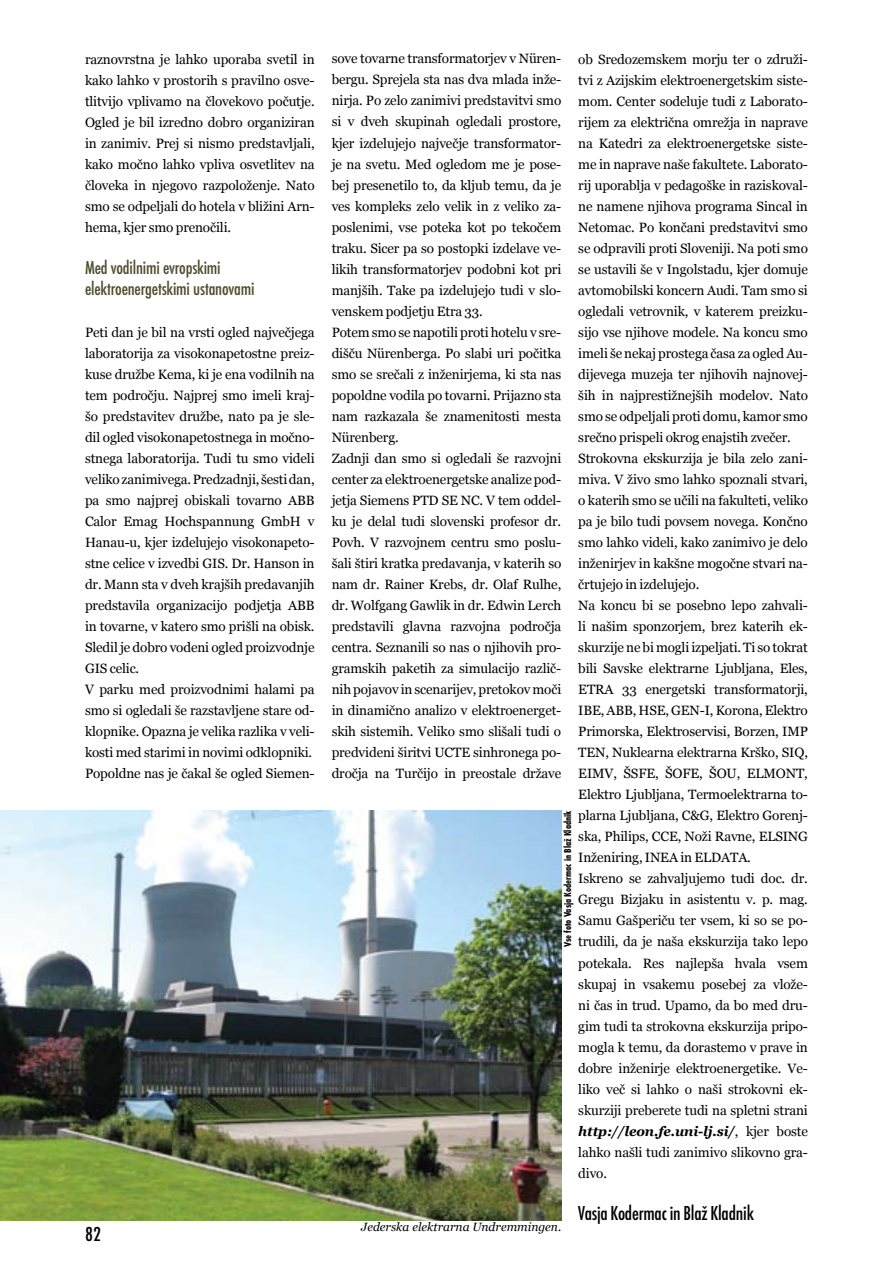
<style>
.page{position:relative;width:893px;height:1263px;background:#fff}
.page>*{position:absolute;margin:0;border:0;box-sizing:border-box;transform-origin:0 0}
.t1{font:500 condensed 21px "Futura TEE";letter-spacing:-.01em;color:#000}
.t2{font:500 condensed 19.5px/21px "Futura TEE";letter-spacing:-.01em;color:#4c4d2c}
.t3{font:13.5px/21px "Georgia";letter-spacing:-.01em;color:#000}
.t4{font:italic 12px "Georgia";color:#000}
.t5{font:700 condensed 10.5px "Futura TEE";color:#000}
.s1{font-weight:700;font-style:italic}
</style>
<div class="page">
<img style="left:0;top:811px;width:561px;height:409px">
<p class="t3" style="left:85px;top:48px;width:231px;text-align:justify">raznovrstna je lahko uporaba svetil in kako lahko v prostorih s pravilno osve&shy;tlitvijo vplivamo na človekovo počutje.<br>Ogled je bil izredno dobro organiziran in zanimiv. Prej si nismo predstavljali, kako močno lahko vpliva osvetlitev na človeka in njegovo razpoloženje. Nato smo se odpeljali do hotela v bližini Arn&shy;hema, kjer smo prenočili.</p>
<h2 class="t2" style="left:85px;top:257px;width:171px">Med vodilnimi evropskimi elektroenergetskimi ustanovami</h2>
<p class="t3" style="left:85px;top:322px;width:231px">Peti dan je bil na vrsti ogled največjega laboratorija za visokonapetostne preiz&shy;kuse družbe Kema, ki je ena vodilnih na tem področju. Najprej smo imeli kraj&shy;šo predstavitev družbe, nato pa je sle&shy;dil ogled visokonapetostnega in močno&shy;stnega laboratorija. Tudi tu smo videli veliko zanimivega. Predzadnji, šesti dan, pa smo najprej obiskali tovarno ABB Calor Emag Hochspannung GmbH v Hanau-u, kjer izdelujejo visokonapeto&shy;stne celice v izvedbi GIS. Dr. Hanson in dr. Mann sta v dveh krajših predavanjih predstavila organizacijo podjetja ABB in tovarne, v katero smo prišli na obisk.<br>Sledil je dobro vodeni ogled proizvodnje GIS celic.<br>V parku med proizvodnimi halami pa smo si ogledali še razstavljene stare od&shy;klopnike. Opazna je velika razlika v veli&shy;kosti med starimi in novimi odklopniki.<br>Popoldne nas je čakal še ogled Siemen-</p>
<h1 class="t1" style="left:85px;top:1222px;width:17px">82</h1>
<p class="t3" style="left:332px;top:48px;width:231px">sove tovarne transformatorjev v Nüren&shy;bergu. Sprejela sta nas dva mlada inže&shy;nirja. Po zelo zanimivi predstavitvi smo si v dveh skupinah ogledali prostore, kjer izdelujejo največje transformator&shy;je na svetu. Med ogledom me je pose&shy;bej presenetilo to, da kljub temu, da je ves kompleks zelo velik in z veliko za&shy;poslenimi, vse poteka kot po tekočem traku. Sicer pa so postopki izdelave ve&shy;likih transformatorjev podobni kot pri manjših. Take pa izdelujejo tudi v slo&shy;venskem podjetju Etra 33.<br>Potem smo se napotili proti hotelu v sre&shy;dišču Nürenberga. Po slabi uri počitka smo se srečali z inženirjema, ki sta nas popoldne vodila po tovarni. Prijazno sta nam razkazala še znamenitosti mesta Nürenberg.<br>Zadnji dan smo si ogledali še razvojni center za elektroenergetske analize pod&shy;jetja Siemens PTD SE NC. V tem oddel&shy;ku je delal tudi slovenski profesor dr.<br>Povh. V razvojnem centru smo poslu&shy;šali štiri kratka predavanja, v katerih so nam dr. Rainer Krebs, dr. Olaf Rulhe, dr. Wolfgang Gawlik in dr. Edwin Lerch predstavili glavna razvojna področja centra. Seznanili so nas o njihovih pro&shy;gramskih paketih za simulacijo različ&shy;nih pojavov in scenarijev, pretokov moči in dinamično analizo v elektroenerget&shy;skih sistemih. Veliko smo slišali tudi o predvideni širitvi UCTE sinhronega po&shy;dročja na Turčijo in preostale države</p>
<p class="t3" style="left:578px;top:48px;width:231px">ob Sredozemskem morju ter o združi&shy;tvi z Azijskim elektroenergetskim siste&shy;mom. Center sodeluje tudi z Laborato&shy;rijem za električna omrežja in naprave na Katedri za elektroenergetske siste&shy;me in naprave naše fakultete. Laborato&shy;rij uporablja v pedagoške in raziskoval&shy;ne namene njihova programa Sincal in Netomac. Po končani predstavitvi smo se odpravili proti Sloveniji. Na poti smo se ustavili še v Ingolstadu, kjer domuje avtomobilski koncern Audi. Tam smo si ogledali vetrovnik, v katerem preizku&shy;sijo vse njihove modele. Na koncu smo imeli še nekaj prostega časa za ogled Au&shy;dijevega muzeja ter njihovih najnovej&shy;ših in najprestižnejših modelov. Nato smo se odpeljali proti domu, kamor smo srečno prispeli okrog enajstih zvečer.<br>Strokovna ekskurzija je bila zelo zani&shy;miva. V živo smo lahko spoznali stvari, o katerih smo se učili na fakulteti, veliko pa je bilo tudi povsem novega. Končno smo lahko videli, kako zanimivo je delo inženirjev in kakšne mogočne stvari na&shy;črtujejo in izdelujejo.<br>Na koncu bi se posebno lepo zahvali&shy;li našim sponzorjem, brez katerih ek&shy;skurzije ne bi mogli izpeljati. Ti so tokrat bili Savske elektrarne Ljubljana, Eles, ETRA 33 energetski transformatorji, IBE, ABB, HSE, GEN-I, Korona, Elektro Primorska, Elektroservisi, Borzen, IMP TEN, Nuklearna elektrarna Krško, SIQ, EIMV, ŠSFE, ŠOFE, ŠOU, ELMONT, Elektro Ljubljana, Termoelektrarna to&shy;plarna Ljubljana, C&amp;G, Elektro Gorenj&shy;ska, Philips, CCE, Noži Ravne, ELSING Inženiring, INEA in ELDATA.<br>Iskreno se zahvaljujemo tudi doc. dr.<br>Gregu Bizjaku in asistentu v. p. mag.<br>Samu Gašperiču ter vsem, ki so se po&shy;trudili, da je naša ekskurzija tako lepo potekala. Res najlepša hvala vsem skupaj in vsakemu posebej za vlože&shy;ni čas in trud. Upamo, da bo med dru&shy;gim tudi ta strokovna ekskurzija pripo&shy;mogla k temu, da dorastemo v prave in dobre inženirje elektroenergetike. Ve&shy;liko več si lahko o naši strokovni ek&shy;skurziji preberete tudi na spletni strani <span class="s1">http://leon.fe.uni-lj.si/</span>, kjer boste lahko našli tudi zanimivo slikovno gra&shy;divo.</p>
<h1 class="t1" style="left:578px;top:1201px;width:177px">Vasja Kodermac in Blaž Kladnik</h1>
<p class="t5" style="left:561px;top:947px;width:138px;rotate:-90deg">Vse foto Vasja Kodermac in Blaž Kladnik</p>
<p class="t4" style="left:361px;top:1220px;width:202px">Jederska elektrarna Undremmingen.</p>
</div>
